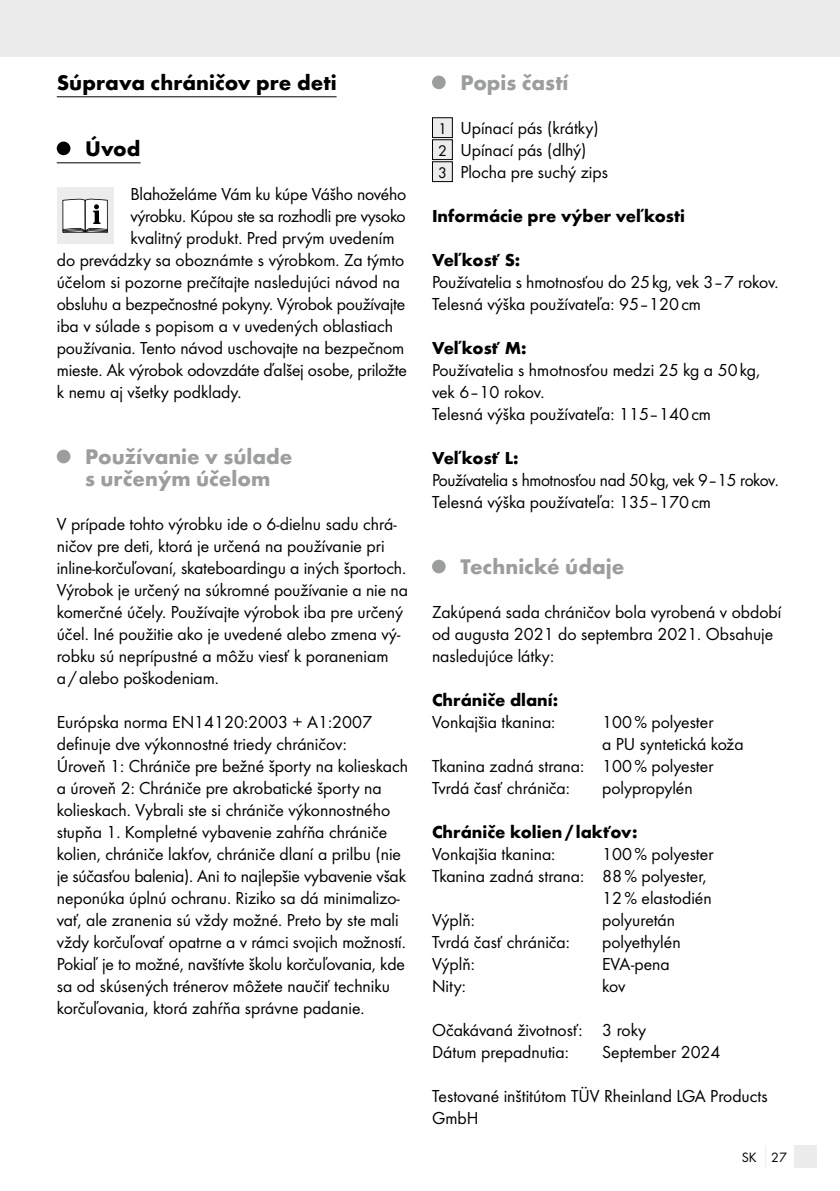
<style>
.page{position:relative;width:840px;height:1191px;background:#fff}
.page>*{position:absolute;margin:0;border:0;box-sizing:border-box;transform-origin:0 0}
.t1{font:700 22px/22px "Futura";color:#9c9d9d}
.t2{font:700 22px "Futura";color:#000}
.t3{font:18px/22px "Futura Boo";color:#000}
.t4{font:18px/22px "Futura Boo";letter-spacing:-.02em;color:#000}
.t5{font:700 18px "Futura";color:#000}
.t6{font:14px "Futura Boo";color:#000}
.s1{font-size:16px}
</style>
<div class="page">
<div style="left:0;top:0;width:839px;height:57px;background:#ececec"></div>
<div style="left:794px;top:1145px;width:22px;height:23px;background:#ececec"></div>
<hr style="left:57px;top:96px;width:279px;height:1px;background:#000">
<hr style="left:57px;top:162px;width:83px;height:1px;background:#000">
<div style="left:57px;top:142px;width:13px;height:13px;background:#000;border-radius:50%"></div>
<div style="left:57px;top:187px;width:56px;height:57px;background:#ececec"></div>
<svg style="left:62px;top:199px;width:46px;height:34px;background:#c6c6c6"></svg>
<div style="left:57px;top:450px;width:13px;height:13px;background:#9c9d9d;border-radius:50%"></div>
<div style="left:432px;top:76px;width:13px;height:13px;background:#9c9d9d;border-radius:50%"></div>
<div style="left:432px;top:118px;width:20px;height:20px;background:#ececec"></div>
<div style="left:432px;top:117px;width:20px;height:21px;border:1px solid #000"></div>
<div style="left:432px;top:140px;width:20px;height:20px;background:#ececec"></div>
<div style="left:432px;top:139px;width:20px;height:21px;border:1px solid #000"></div>
<div style="left:432px;top:162px;width:20px;height:20px;background:#ececec"></div>
<div style="left:432px;top:161px;width:20px;height:21px;border:1px solid #000"></div>
<div style="left:432px;top:560px;width:13px;height:13px;background:#9c9d9d;border-radius:50%"></div>
<p class="t2" style="left:57px;top:69px;width:281px">Súprava chráničov pre deti</p>
<p class="t2" style="left:85px;top:135px;width:57px">Úvod</p>
<p class="t3" style="left:130px;top:183px;width:277px">Blahoželáme Vám ku kúpe Vášho nového</p>
<p class="t4" style="left:130px;top:205px;width:276px">výrobku. Kúpou ste sa rozhodli pre vysoko</p>
<p class="t3" style="left:130px;top:227px;width:265px">kvalitný produkt. Pred prvým uvedením</p>
<p class="t3" style="left:57px;top:249px;width:349px">do prevádzky sa oboznámte s výrobkom. Za týmto</p>
<p class="t3" style="left:57px;top:271px;width:344px">účelom si pozorne prečítajte nasledujúci návod na</p>
<p class="t3" style="left:57px;top:293px;width:349px">obsluhu a bezpečnostné pokyny. Výrobok používajte</p>
<p class="t3" style="left:57px;top:315px;width:338px">iba v súlade s popisom a v uvedených oblastiach</p>
<p class="t3" style="left:57px;top:337px;width:349px">používania. Tento návod uschovajte na bezpečnom</p>
<p class="t3" style="left:57px;top:359px;width:351px">mieste. Ak výrobok odovzdáte ďalšej osobe, priložte</p>
<p class="t3" style="left:57px;top:381px;width:186px">k nemu aj všetky podklady.</p>
<p class="t1" style="left:85px;top:445px;width:208px">Používanie v súlade s určeným účelom</p>
<p class="t3" style="left:57px;top:513px;width:352px">V prípade tohto výrobku ide o 6-dielnu sadu chrá&shy;ničov pre deti, ktorá je určená na používanie pri inline-korčuľovaní, skateboardingu a iných športoch.<br>Výrobok je určený na súkromné používanie a nie na komerčné účely. Používajte výrobok iba pre určený účel. Iné použitie ako je uvedené alebo zmena vý&shy;robku sú neprípustné a môžu viesť k poraneniam a/alebo poškodeniam.</p>
<p class="t3" style="left:57px;top:711px;width:352px">Európska norma EN14120:2003 + A1:2007 definuje dve výkonnostné triedy chráničov:<br>Úroveň 1: Chrániče pre bežné športy na kolieskach a úroveň 2: Chrániče pre akrobatické športy na kolieskach. Vybrali ste si chrániče výkonnostného stupňa 1. Kompletné vybavenie zahŕňa chrániče kolien, chrániče lakťov, chrániče dlaní a prilbu (nie je súčasťou balenia). Ani to najlepšie vybavenie však neponúka úplnú ochranu. Riziko sa dá minimalizo&shy;vať, ale zranenia sú vždy možné. Preto by ste mali vždy korčuľovať opatrne a v rámci svojich možností.<br>Pokiaľ je to možné, navštívte školu korčuľovania, kde sa od skúsených trénerov môžete naučiť techniku korčuľovania, ktorá zahŕňa správne padanie.</p>
<p class="t1" style="left:460px;top:71px;width:110px">Popis častí</p>
<p class="t3" style="left:438px;top:117px;width:171px"><span class="s1">1</span> Upínací pás (krátky)<br><span class="s1">2</span> Upínací pás (dlhý)<br><span class="s1">3</span> Plocha pre suchý zips</p>
<p class="t5" style="left:432px;top:205px;width:254px">Informácie pre výber veľkosti</p>
<p class="t5" style="left:432px;top:249px;width:90px">Veľkosť S:</p>
<p class="t3" style="left:432px;top:271px;width:348px">Používatelia s hmotnosťou do 25kg, vek 3–7 rokov.<br>Telesná výška používateľa: 95–120cm</p>
<p class="t5" style="left:432px;top:337px;width:96px">Veľkosť M:</p>
<p class="t3" style="left:432px;top:359px;width:329px">Používatelia s hmotnosťou medzi 25 kg a 50kg, vek 6–10 rokov.<br>Telesná výška používateľa: 115–140cm</p>
<p class="t5" style="left:432px;top:447px;width:88px">Veľkosť L:</p>
<p class="t4" style="left:432px;top:469px;width:348px">Používatelia s hmotnosťou nad 50kg, vek 9–15 rokov.<br>Telesná výška používateľa: 135–170cm</p>
<p class="t1" style="left:460px;top:555px;width:165px">Technické údaje</p>
<p class="t3" style="left:432px;top:601px;width:350px">Zakúpená sada chráničov bola vyrobená v období od augusta 2021 do septembra 2021. Obsahuje nasledujúce látky:</p>
<p class="t5" style="left:432px;top:689px;width:128px">Chrániče dlaní:</p>
<p class="t3" style="left:432px;top:711px;width:125px">Vonkajšia tkanina:</p>
<p class="t3" style="left:602px;top:711px;width:113px">100% polyester</p>
<p class="t3" style="left:602px;top:733px;width:143px">a PU syntetická koža</p>
<p class="t3" style="left:432px;top:755px;width:283px">Tkanina zadná strana: 100% polyester</p>
<p class="t3" style="left:432px;top:777px;width:139px">Tvrdá časť chrániča:</p>
<p class="t3" style="left:602px;top:777px;width:92px">polypropylén</p>
<p class="t5" style="left:432px;top:821px;width:207px">Chrániče kolien/ lakťov:</p>
<p class="t3" style="left:432px;top:843px;width:125px">Vonkajšia tkanina:</p>
<p class="t3" style="left:602px;top:843px;width:113px">100% polyester</p>
<p class="t3" style="left:432px;top:865px;width:276px">Tkanina zadná strana: 88% polyester,</p>
<p class="t3" style="left:602px;top:887px;width:111px">12% elastodién</p>
<p class="t3" style="left:432px;top:909px;width:44px">Výplň:</p>
<p class="t3" style="left:602px;top:909px;width:74px">polyuretán</p>
<p class="t3" style="left:432px;top:931px;width:139px">Tvrdá časť chrániča:</p>
<p class="t3" style="left:602px;top:931px;width:80px">polyethylén</p>
<p class="t3" style="left:432px;top:953px;width:44px">Výplň:</p>
<p class="t3" style="left:602px;top:953px;width:69px">EVA-pena</p>
<p class="t3" style="left:432px;top:975px;width:35px">Nity:</p>
<p class="t3" style="left:602px;top:975px;width:25px">kov</p>
<p class="t3" style="left:432px;top:1019px;width:215px">Očakávaná životnosť: 3 roky<br>Dátum prepadnutia:</p>
<p class="t3" style="left:602px;top:1041px;width:120px">September 2024</p>
<p class="t3" style="left:432px;top:1085px;width:337px">Testované inštitútom TÜV Rheinland LGA Products<br>GmbH</p>
<p class="t6" style="left:741px;top:1149px;width:46px">SK 27</p>
</div>
